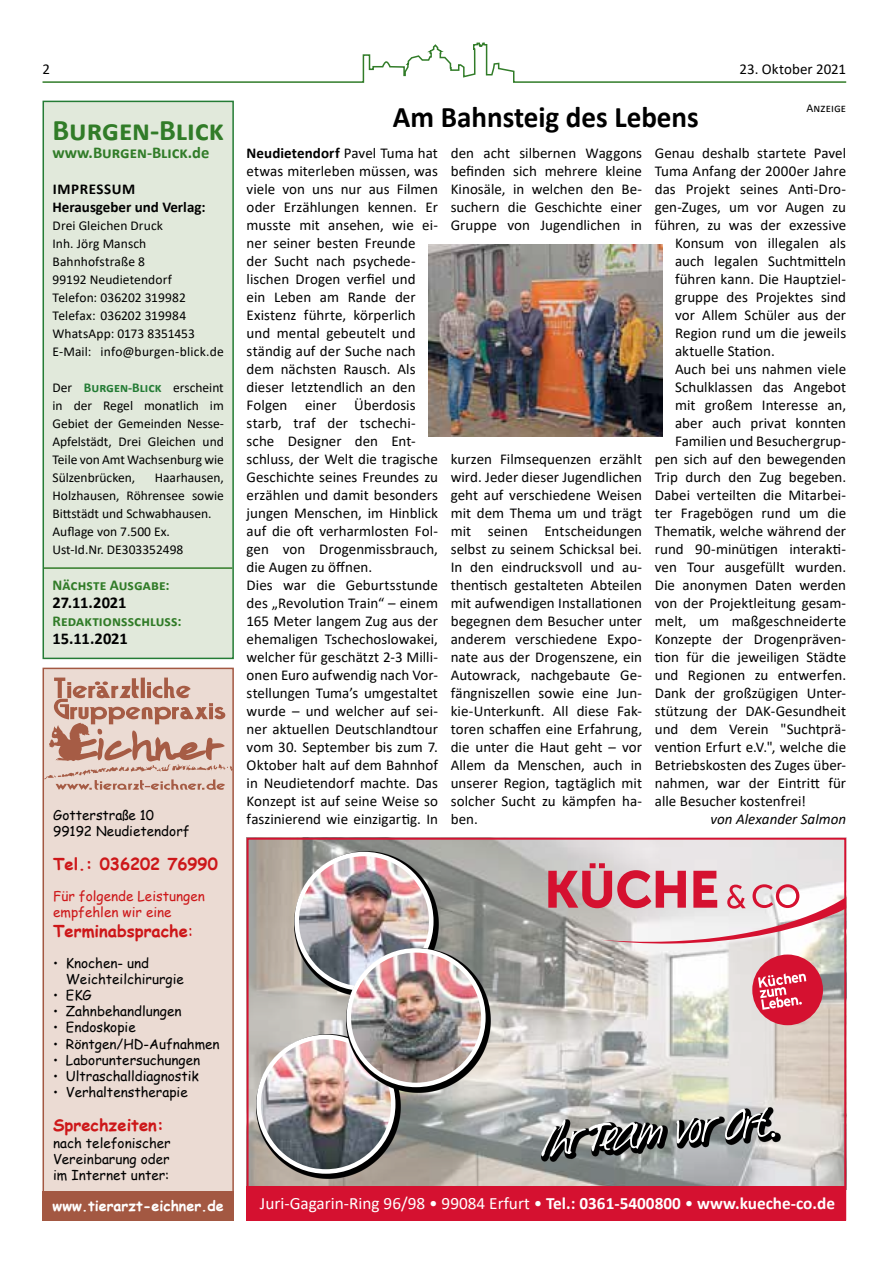
<style>
.page{position:relative;width:893px;height:1263px;background:#fff}
.page>*{position:absolute;margin:0;border:0;box-sizing:border-box;transform-origin:0 0}
.t1{font:700 30px "Calibri";color:#000}
.t2{font:700 30px "Calibri";letter-spacing:-.005em;color:#317c28}
.t3{font:17.25px "Calibri";color:#fff}
.t4{font:700 16.5px "Comic Sans MS";color:#cd1719}
.t5{font:700 16.5px "Calibri";letter-spacing:-.01em;color:#000}
.t6{font:700 16.5px "Calibri";color:#317c28}
.t7{font:15px/18px "Calibri";color:#000;text-align:justify}
.t8{font:700 15px "Calibri";letter-spacing:.005em;color:#317c28}
.t9{font:700 15px/18px "Calibri";color:#000}
.t10{font:italic 15px "Calibri";color:#000}
.t11{font:700 14.25px "Comic Sans MS";color:#fff}
.t12{font:13.5px/18px "Calibri";color:#000}
.t13{font:13.5px/16.2px "Comic Sans MS";color:#000}
.t14{font:13.5px/16.2px "Comic Sans MS";color:#cd1719}
.t15{font:12px "Calibri";letter-spacing:.01em;color:#000}
.s1{font-weight:700;color:#247c35}
.s2{font-weight:400}
.s3{font-weight:700}
</style>
<div class="page">
<svg style="left:42px;top:42px;width:805px;height:41px"></svg>
<img style="left:250px;top:841px;width:593px;height:345px">
<div style="left:247px;top:1186px;width:599px;height:34px;background:#d51130"></div>
<svg style="left:541px;top:1107px;width:239px;height:55px"></svg>
<svg style="left:541px;top:1107px;width:234px;height:50px;background:#858786"></svg>
<svg style="left:256px;top:1034px;width:145px;height:145px;background:#948e88"></svg>
<img style="left:259px;top:1037px;width:134px;height:134px;border-radius:67px">
<div style="left:256px;top:1035px;width:139px;height:139px;border:4px solid #fff;border-radius:50%"></div>
<svg style="left:294px;top:852px;width:145px;height:144px;background:#90908b"></svg>
<img style="left:297px;top:854px;width:134px;height:134px;border-radius:67px">
<div style="left:294px;top:852px;width:139px;height:139px;border:4px solid #fff;border-radius:50%"></div>
<svg style="left:347px;top:948px;width:144px;height:144px;background:#9b9a9a"></svg>
<img style="left:349px;top:950px;width:134px;height:135px;border-radius:67px">
<div style="left:347px;top:948px;width:139px;height:139px;border:4px solid #fff;border-radius:50%"></div>
<svg style="left:548px;top:863px;width:295px;height:162px"></svg>
<div style="left:247px;top:838px;width:599px;height:382px;border:2px solid #d51130"></div>
<img style="left:428px;top:245px;width:234px;height:192px">
<div style="left:43px;top:668px;width:190px;height:552px;background:#ebdbd3"></div>
<div style="left:43px;top:668px;width:191px;height:552px;border:2px solid #a35842"></div>
<div style="left:43px;top:1191px;width:191px;height:29px;background:#a35842"></div>
<svg style="left:44px;top:677px;width:189px;height:113px"></svg>
<div style="left:43px;top:101px;width:190px;height:557px;background:#e1e9db"></div>
<hr style="left:44px;top:567px;width:188px;height:2px;background:#317c28">
<div style="left:43px;top:101px;width:191px;height:558px;border:2px solid #247c35"></div>
<p class="t7" style="left:43px;top:60px;width:9px">2</p>
<p class="t7" style="left:739px;top:60px;width:108px">23. Oktober 2021</p>
<h1 class="t2" style="left:53px;top:109px;width:173px">Burgen-Blick</h1>
<p class="t6" style="left:53px;top:141px;width:158px">www.Burgen-Blick.de</p>
<p class="t9" style="left:53px;top:180px;width:155px">IMPRESSUM<br>Herausgeber und Verlag:</p>
<p class="t12" style="left:53px;top:216px;width:173px">Drei Gleichen Druck<br>Inh. Jörg Mansch<br>Bahnhofstraße 8<br>99192 Neudietendorf<br>Telefon: 036202 319982<br>Telefax: 036202 319984<br>WhatsApp: 0173 8351453<br>E-Mail: info@burgen-blick.de</p>
<p class="t12" style="left:53px;top:378px;width:173px;text-align:justify">Der <span class="s1">Burgen-Blick</span> erscheint in der Regel monatlich im Gebiet der Gemeinden Nesse-Apfelstädt, Drei Gleichen und Teile von Amt Wachsenburg wie Sülzenbrücken,</p>
<p class="t12" style="left:53px;top:468px;width:173px;text-indent:102px">Haarhausen,<br>Holzhausen, Röhrensee sowie<br>Bittstädt und Schwabhausen.<br>Auflage von 7.500 Ex.<br>Ust-Id.Nr. DE303352498</p>
<p class="t8" style="left:53px;top:574px;width:119px">Nächste Ausgabe:</p>
<p class="t5" style="left:53px;top:591px;width:75px">27.11.2021</p>
<p class="t8" style="left:53px;top:610px;width:131px">Redaktionsschluss:</p>
<p class="t5" style="left:53px;top:627px;width:77px">15.11.2021</p>
<p class="t13" style="left:53px;top:806px;width:138px">Gotterstraße 10<br>99192 Neudietendorf</p>
<p class="t4" style="left:53px;top:852px;width:166px">Tel.: 036202 76990</p>
<p class="t14" style="left:53px;top:887px;width:153px">Für folgende Leistungen empfehlen wir eine</p>
<p class="t4" style="left:53px;top:919px;width:141px">Terminabsprache<span class="s2">:</span></p>
<p class="t13" style="left:66px;top:954px;width:120px;text-indent:-13px">• Knochen- und<br>Weichteilchirurgie</p>
<p class="t13" style="left:53px;top:986px;width:40px">• EKG</p>
<p class="t13" style="left:53px;top:1003px;width:130px">• Zahnbehandlungen</p>
<p class="t13" style="left:53px;top:1019px;width:84px">• Endoskopie</p>
<p class="t13" style="left:53px;top:1035px;width:168px">• Röntgen/HD-Aufnahmen</p>
<p class="t13" style="left:53px;top:1051px;width:149px">• Laboruntersuchungen</p>
<p class="t13" style="left:53px;top:1067px;width:147px">• Ultraschalldiagnostik</p>
<p class="t13" style="left:53px;top:1084px;width:136px">• Verhaltenstherapie</p>
<p class="t4" style="left:53px;top:1113px;width:112px">Sprechzeiten:</p>
<p class="t13" style="left:53px;top:1134px;width:119px;text-align:justify">nach telefonischer Vereinbarung oder im Internet unter:</p>
<p class="t11" style="left:53px;top:1195px;width:173px">www.tierarzt-eichner.de</p>
<h1 class="t1" style="left:393px;top:96px;width:307px">Am Bahnsteig des Lebens</h1>
<p class="t15" style="left:806px;top:100px;width:41px">Anzeige</p>
<p class="t7" style="left:247px;top:144px;width:193px;text-align:left"><span class="s3">Neudietendorf</span> Pavel Tuma hat etwas miterleben müssen, was viele von uns nur aus Filmen oder Erzählungen kennen. Er musste mit ansehen, wie ei&shy;ner seiner besten Freunde der Sucht nach psychede&shy;lischen Drogen verfiel und ein Leben am Rande der<br>Existenz führte, körperlich und mental gebeutelt und ständig auf der Suche nach dem nächsten Rausch. Als dieser letztendlich an den<br>Folgen einer Überdosis starb, traf der tschechi&shy;sche Designer den Ent&shy;schluss, der Welt die tragische<br>Geschichte seines Freundes zu erzählen und damit besonders jungen Menschen, im Hinblick auf die oft verharmlosten Fol&shy;gen von Drogenmissbrauch, die Augen zu öffnen.<br>Dies war die Geburtsstunde des „Revolution Train“ – einem<br>165 Meter langem Zug aus der ehemaligen Tschechoslowakei, welcher für geschätzt 2-3 Milli&shy;onen Euro aufwendig nach Vor&shy;stellungen Tuma’s umgestaltet wurde – und welcher auf sei&shy;ner aktuellen Deutschlandtour vom 30. September bis zum 7.<br>Oktober halt auf dem Bahnhof in Neudietendorf machte. Das<br>Konzept ist auf seine Weise so faszinierend wie einzigartig. In</p>
<p class="t7" style="left:451px;top:144px;width:193px">den acht silbernen Waggons befinden sich mehrere kleine Kinosäle, in welchen den Be&shy;suchern die Geschichte einer Gruppe von Jugendlichen in</p>
<p class="t7" style="left:655px;top:144px;width:193px">Genau deshalb startete Pavel</p>
<p class="t7" style="left:655px;top:162px;width:193px">Tuma Anfang der 2000er Jahre</p>
<p class="t7" style="left:655px;top:180px;width:193px">das Projekt seines Anti-Dro-</p>
<p class="t7" style="left:655px;top:198px;width:193px">gen-Zuges, um vor Augen zu</p>
<p class="t7" style="left:655px;top:216px;width:193px">führen, zu was der exzessive</p>
<p class="t7" style="left:675px;top:234px;width:173px">Konsum von illegalen als</p>
<p class="t7" style="left:675px;top:252px;width:173px">auch legalen Suchtmitteln</p>
<p class="t7" style="left:675px;top:270px;width:173px">führen kann. Die Hauptziel-</p>
<p class="t7" style="left:675px;top:288px;width:173px">gruppe des Projektes sind</p>
<p class="t7" style="left:675px;top:306px;width:173px">vor Allem Schüler aus der</p>
<p class="t7" style="left:675px;top:324px;width:173px">Region rund um die jeweils</p>
<p class="t7" style="left:675px;top:342px;width:101px">aktuelle Station.</p>
<p class="t7" style="left:675px;top:360px;width:173px">Auch bei uns nahmen viele</p>
<p class="t7" style="left:675px;top:378px;width:173px">Schulklassen das Angebot</p>
<p class="t7" style="left:675px;top:396px;width:173px">mit großem Interesse an,</p>
<p class="t7" style="left:675px;top:414px;width:173px">aber auch privat konnten</p>
<p class="t7" style="left:675px;top:432px;width:173px">Familien und Besuchergrup-</p>
<p class="t7" style="left:655px;top:450px;width:193px">pen sich auf den bewegenden</p>
<p class="t7" style="left:655px;top:468px;width:193px">Trip durch den Zug begeben.</p>
<p class="t7" style="left:655px;top:486px;width:193px">Dabei verteilten die Mitarbei-</p>
<p class="t7" style="left:655px;top:504px;width:193px">ter Fragebögen rund um die</p>
<p class="t7" style="left:655px;top:522px;width:193px">Thematik, welche während der</p>
<p class="t7" style="left:655px;top:540px;width:193px">rund 90-minütigen interakti-</p>
<p class="t7" style="left:655px;top:558px;width:193px">ven Tour ausgefüllt wurden.</p>
<p class="t7" style="left:655px;top:576px;width:193px">Die anonymen Daten werden</p>
<p class="t7" style="left:655px;top:594px;width:193px">von der Projektleitung gesam-</p>
<p class="t7" style="left:655px;top:612px;width:193px">melt, um maßgeschneiderte</p>
<p class="t7" style="left:655px;top:630px;width:193px">Konzepte der Drogenpräven-</p>
<p class="t7" style="left:655px;top:648px;width:193px">tion für die jeweiligen Städte</p>
<p class="t7" style="left:655px;top:666px;width:193px">und Regionen zu entwerfen.</p>
<p class="t7" style="left:655px;top:684px;width:193px">Dank der großzügigen Unter-</p>
<p class="t7" style="left:655px;top:702px;width:193px">stützung der DAK-Gesundheit</p>
<p class="t7" style="left:655px;top:720px;width:193px">und dem Verein "Suchtprä-</p>
<p class="t7" style="left:655px;top:738px;width:193px">vention Erfurt e.V.", welche die</p>
<p class="t7" style="left:655px;top:756px;width:193px">Betriebskosten des Zuges über-</p>
<p class="t7" style="left:655px;top:774px;width:193px">nahmen, war der Eintritt für</p>
<p class="t7" style="left:655px;top:792px;width:153px">alle Besucher kostenfrei!</p>
<p class="t10" style="left:711px;top:809px;width:137px">von Alexander Salmon</p>
<p class="t7" style="left:451px;top:450px;width:193px">kurzen Filmsequenzen erzählt wird. Jeder dieser Jugendlichen geht auf verschiedene Weisen mit dem Thema um und trägt mit seinen Entscheidungen selbst zu seinem Schicksal bei.<br>In den eindrucksvoll und au&shy;thentisch gestalteten Abteilen mit aufwendigen Installationen begegnen dem Besucher unter anderem verschiedene Expo&shy;nate aus der Drogenszene, ein Autowrack, nachgebaute Ge&shy;fängniszellen sowie eine Jun&shy;kie-Unterkunft. All diese Fak&shy;toren schaffen eine Erfahrung, die unter die Haut geht – vor Allem da Menschen, auch in unserer Region, tagtäglich mit solcher Sucht zu kämpfen ha&shy;ben.</p>
<p class="t3" style="left:260px;top:1191px;width:577px">Juri-Gagarin-Ring 96/98 • 99084 Erfurt • <span class="s3">Tel.: 0361-5400800</span> • <span class="s3">www.kueche-co.de</span></p>
</div>
